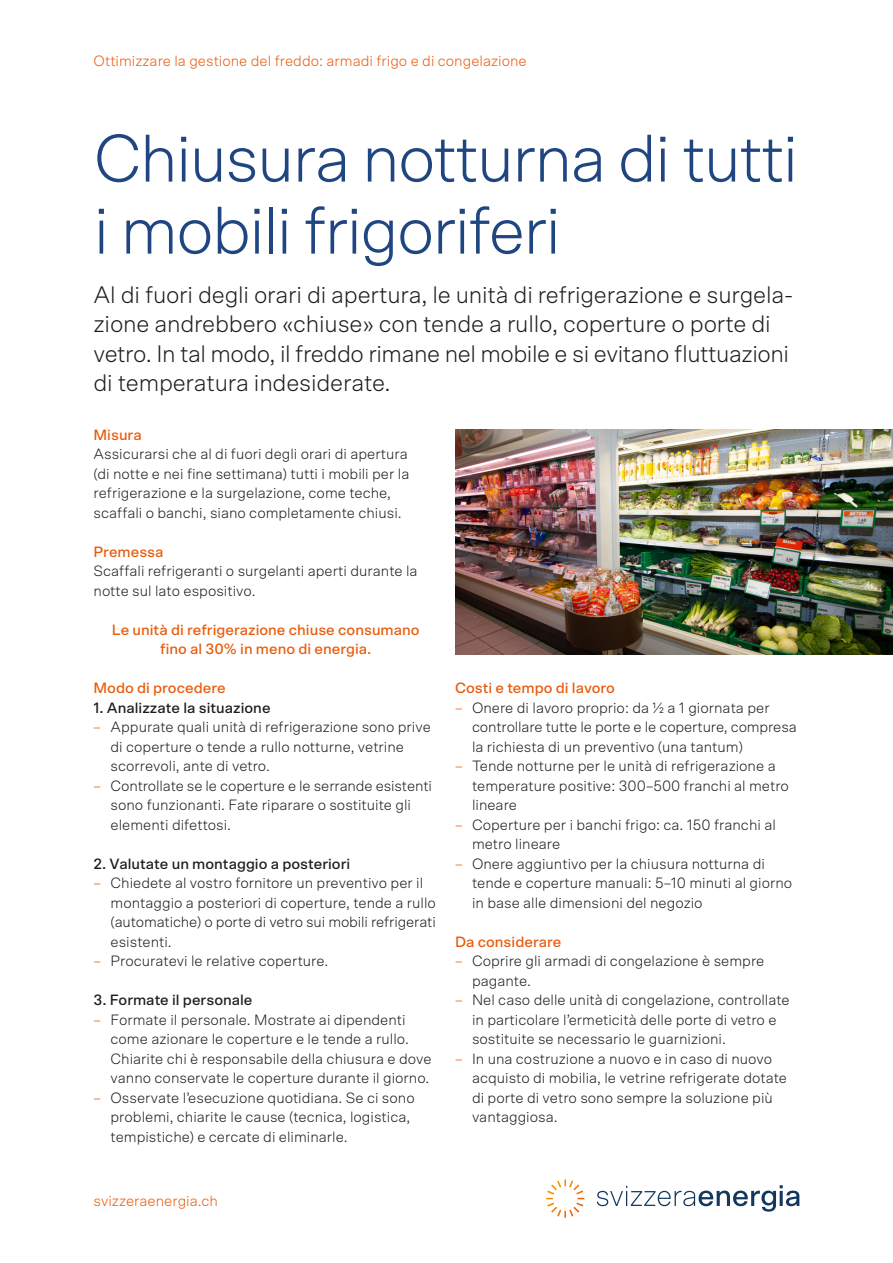
<style>
.page{position:relative;width:893px;height:1263px;background:#fff}
.page>*{position:absolute;margin:0;border:0;box-sizing:border-box;transform-origin:0 0}
.t1{font:300 67.5px/72px "Scto Grotesk A";letter-spacing:-.03em;color:#204682}
.t2{font:300 24px/29.2px "Scto Grotesk A";letter-spacing:-.01em;color:#1d1d1b}
.t3{font:300 15px/19.5px "Scto Grotesk A";color:#1d1d1b}
.t4{font:500 15px/19.5px "Scto Grotesk A";color:#ea5b0b;text-align:center}
.t5{font:500 15px "Scto Grotesk A";color:#1d1d1b}
.t6{font:300 15px "Scto Grotesk A";color:#ea5b0b}
.s1{color:#ea5b0b}
</style>
<div class="page">
<img style="left:455px;top:429px;width:438px;height:225px">
<svg style="left:546px;top:1179px;width:38px;height:39px"></svg>
<svg style="left:597px;top:1185px;width:202px;height:26px"></svg>
<p class="t6" style="left:94px;top:52px;width:435px">Ottimizzare la gestione del freddo: armadi frigo e di congelazione</p>
<h1 class="t1" style="left:94px;top:121px;width:706px">Chiusura notturna di tutti i mobili frigoriferi</h1>
<p class="t2" style="left:94px;top:280px;width:701px">Al di fuori degli orari di apertura, le unità di refrigerazione e surgela&shy;zione andrebbero «chiuse» con tende a rullo, coperture o porte di vetro. In tal modo, il freddo rimane nel mobile e si evitano fluttuazioni di temperatura indesiderate.</p>
<p class="t4" style="left:94px;top:424px;width:50px">Misura</p>
<p class="t3" style="left:94px;top:444px;width:317px">Assicurarsi che al di fuori degli orari di apertura (di notte e nei fine settimana) tutti i mobili per la refrigerazione e la surgelazione, come teche, scaffali o banchi, siano completamente chiusi.</p>
<p class="t4" style="left:94px;top:541px;width:72px">Premessa</p>
<p class="t3" style="left:94px;top:561px;width:326px">Scaffali refrigeranti o surgelanti aperti durante la notte sul lato espositivo.</p>
<p class="t4" style="left:112px;top:619px;width:309px">Le unità di refrigerazione chiuse consumano fino al 30% in meno di energia.</p>
<p class="t4" style="left:94px;top:678px;width:134px">Modo di procedere</p>
<p class="t5" style="left:94px;top:698px;width:179px">1. Analizzate la situazione</p>
<p class="t3" style="left:111px;top:717px;width:322px;text-indent:-17px"><span class="s1">–</span> Appurate quali unità di refrigerazione sono prive di coperture o tende a rullo notturne, vetrine scorrevoli, ante di vetro.</p>
<p class="t3" style="left:111px;top:775px;width:323px;text-indent:-17px"><span class="s1">–</span> Controllate se le coperture e le serrande esistenti sono funzionanti. Fate riparare o sostituite gli elementi difettosi.</p>
<p class="t5" style="left:94px;top:854px;width:258px">2. Valutate un montaggio a posteriori</p>
<p class="t3" style="left:111px;top:873px;width:327px;text-indent:-17px"><span class="s1">–</span> Chiedete al vostro fornitore un preventivo per il montaggio a posteriori di coperture, tende a rullo (automatiche) o porte di vetro sui mobili refrigerati esistenti.</p>
<p class="t3" style="left:94px;top:951px;width:236px"><span class="s1">–</span> Procuratevi le relative coperture.</p>
<p class="t5" style="left:94px;top:991px;width:160px">3. Formate il personale</p>
<p class="t3" style="left:111px;top:1009px;width:323px;text-indent:-17px"><span class="s1">–</span> Formate il personale. Mostrate ai dipendenti come azionare le coperture e le tende a rullo.<br>Chiarite chi è responsabile della chiusura e dove vanno conservate le coperture durante il giorno.</p>
<p class="t3" style="left:111px;top:1087px;width:306px;text-indent:-17px"><span class="s1">–</span> Osservate l’esecuzione quotidiana. Se ci sono problemi, chiarite le cause (tecnica, logistica, tempistiche) e cercate di eliminarle.</p>
<p class="t6" style="left:94px;top:1191px;width:126px">svizzeraenergia.ch</p>
<p class="t4" style="left:455px;top:678px;width:161px">Costi e tempo di lavoro</p>
<p class="t3" style="left:472px;top:697px;width:326px;text-indent:-17px"><span class="s1">–</span> Onere di lavoro proprio: da ½ a 1 giornata per controllare tutte le porte e le coperture, compresa la richiesta di un preventivo (una tantum)</p>
<p class="t3" style="left:472px;top:756px;width:318px;text-indent:-17px"><span class="s1">–</span> Tende notturne per le unità di refrigerazione a temperature positive: 300–500 franchi al metro lineare</p>
<p class="t3" style="left:472px;top:814px;width:305px;text-indent:-17px"><span class="s1">–</span> Coperture per i banchi frigo: ca. 150 franchi al metro lineare</p>
<p class="t3" style="left:472px;top:853px;width:322px;text-indent:-17px"><span class="s1">–</span> Onere aggiuntivo per la chiusura notturna di tende e coperture manuali: 5–10 minuti al giorno in base alle dimensioni del negozio</p>
<p class="t4" style="left:455px;top:931px;width:108px">Da considerare</p>
<p class="t3" style="left:472px;top:951px;width:294px;text-indent:-17px"><span class="s1">–</span> Coprire gli armadi di congelazione è sempre pagante.</p>
<p class="t3" style="left:472px;top:990px;width:319px;text-indent:-17px"><span class="s1">–</span> Nel caso delle unità di congelazione, controllate in particolare l’ermeticità delle porte di vetro e sostituite se necessario le guarnizioni.</p>
<p class="t3" style="left:472px;top:1048px;width:317px;text-indent:-17px"><span class="s1">–</span> In una costruzione a nuovo e in caso di nuovo acquisto di mobilia, le vetrine refrigerate dotate di porte di vetro sono sempre la soluzione più vantaggiosa.</p>
</div>
